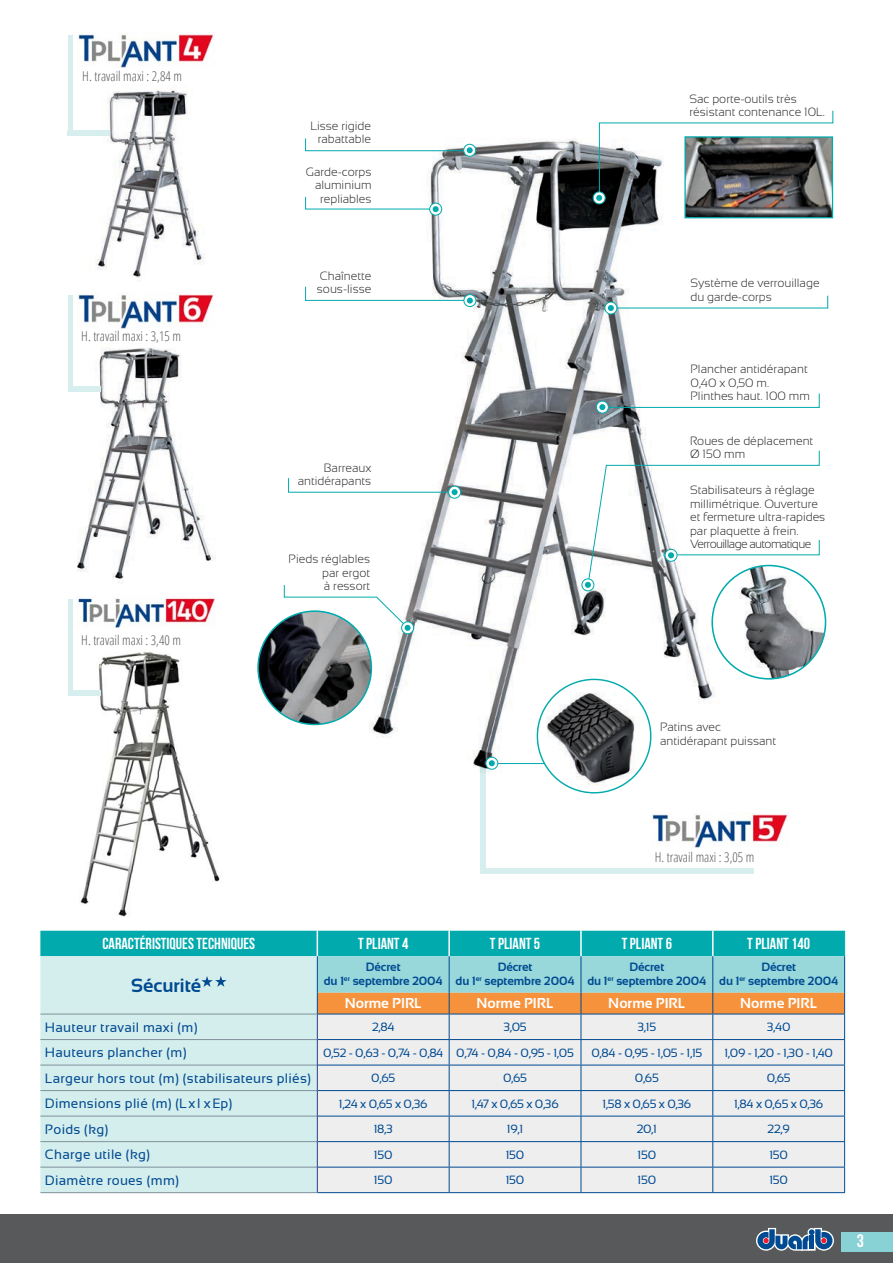
<style>
.page{position:relative;width:893px;height:1263px;background:#fff}
.page>*{position:absolute;margin:0;border:0;box-sizing:border-box;transform-origin:0 0}
.t1{font:700 19.05px "Sansation";color:#004a91}
.t2{font:700 18px "Bebas Neue";color:#fff}
.t3{font:700 15.9px "Bebas Neue";color:#fff}
.t4{font:700 14.25px "Sansation";color:#fff}
.t5{font:13.5px "Sansation";letter-spacing:.02em;color:#004a91}
.t6{font:300 condensed 13.5px "Open Sans";color:#58595b}
.t7{font:300 12px/13.5px "Sansation";color:#231f20}
.t8{font:12px "Sansation";letter-spacing:-.025em;color:#004a91}
.t9{font:700 12px/13.5px "Sansation";letter-spacing:-.01em;color:#004a91;text-align:center}
.t10{font:300 12px "Sansation";letter-spacing:-.05em;color:#231f20}
</style>
<div class="page">
<div style="left:480px;top:763px;width:5px;height:111px;background:#d6eeee"></div>
<div style="left:480px;top:868px;width:274px;height:6px;background:#d6eeee"></div>
<hr style="left:40px;top:1192px;width:277px;height:1px;background:#80919b">
<hr style="left:317px;top:1192px;width:132px;height:1px;background:#004a91">
<hr style="left:449px;top:1192px;width:132px;height:1px;background:#004a91">
<hr style="left:581px;top:1192px;width:132px;height:1px;background:#004a91">
<hr style="left:713px;top:1192px;width:132px;height:1px;background:#004a91">
<svg style="left:40px;top:931px;width:805px;height:261px;background:#c1dbd9"></svg>
<img style="left:78px;top:90px;width:127px;height:191px">
<div style="left:68px;top:35px;width:5px;height:101px;background:#d6eeee"></div>
<div style="left:68px;top:131px;width:42px;height:5px;background:#d6eeee"></div>
<img style="left:68px;top:347px;width:148px;height:237px">
<div style="left:68px;top:295px;width:5px;height:96px;background:#d6eeee"></div>
<div style="left:68px;top:386px;width:32px;height:5px;background:#d6eeee"></div>
<img style="left:73px;top:652px;width:147px;height:265px">
<div style="left:68px;top:599px;width:5px;height:96px;background:#d6eeee"></div>
<div style="left:68px;top:690px;width:32px;height:5px;background:#d6eeee"></div>
<img style="left:365px;top:138px;width:354px;height:636px">
<img style="left:258px;top:611px;width:113px;height:113px;border-radius:57px">
<img style="left:712px;top:565px;width:113px;height:114px;border-radius:57px">
<img style="left:537px;top:681px;width:114px;height:112px">
<img style="left:686px;top:201px;width:145px;height:15px">
<div style="left:684px;top:136px;width:149px;height:82px;border:1px solid #00aaad"></div>
<svg style="left:464px;top:144px;width:12px;height:12px"></svg>
<div style="left:463px;top:144px;width:13px;height:13px;border:1px solid #00aaad;border-radius:50%"></div>
<svg style="left:305px;top:138px;width:168px;height:15px"></svg>
<svg style="left:430px;top:203px;width:12px;height:12px"></svg>
<div style="left:429px;top:203px;width:13px;height:13px;border:1px solid #00aaad;border-radius:50%"></div>
<svg style="left:305px;top:196px;width:134px;height:16px"></svg>
<svg style="left:464px;top:295px;width:12px;height:12px"></svg>
<div style="left:464px;top:294px;width:12px;height:13px;border:1px solid #00aaad;border-radius:50%"></div>
<svg style="left:305px;top:286px;width:168px;height:18px"></svg>
<svg style="left:582px;top:579px;width:12px;height:12px"></svg>
<div style="left:581px;top:578px;width:13px;height:13px;border:1px solid #00aaad;border-radius:50%"></div>
<svg style="left:449px;top:486px;width:12px;height:12px"></svg>
<div style="left:448px;top:486px;width:13px;height:12px;border:1px solid #00aaad;border-radius:50%"></div>
<svg style="left:288px;top:477px;width:170px;height:18px"></svg>
<svg style="left:402px;top:622px;width:12px;height:12px"></svg>
<div style="left:401px;top:621px;width:13px;height:13px;border:1px solid #00aaad;border-radius:50%"></div>
<svg style="left:283px;top:584px;width:128px;height:47px"></svg>
<svg style="left:585px;top:450px;width:235px;height:138px"></svg>
<svg style="left:596px;top:401px;width:12px;height:12px"></svg>
<div style="left:596px;top:401px;width:13px;height:12px;border:1px solid #00aaad;border-radius:50%"></div>
<svg style="left:599px;top:393px;width:221px;height:17px"></svg>
<hr style="left:493px;top:763px;width:51px;height:1px;background:#00aaad">
<svg style="left:486px;top:757px;width:12px;height:12px"></svg>
<div style="left:485px;top:757px;width:13px;height:13px;border:1px solid #00aaad;border-radius:50%"></div>
<svg style="left:488px;top:760px;width:7px;height:6px"></svg>
<svg style="left:605px;top:302px;width:12px;height:12px"></svg>
<div style="left:604px;top:302px;width:13px;height:12px;border:1px solid #00aaad;border-radius:50%"></div>
<svg style="left:608px;top:295px;width:221px;height:16px"></svg>
<svg style="left:593px;top:192px;width:12px;height:12px"></svg>
<div style="left:593px;top:191px;width:13px;height:13px;border:1px solid #00aaad;border-radius:50%"></div>
<svg style="left:596px;top:110px;width:238px;height:91px"></svg>
<div style="left:0;top:1214px;width:893px;height:49px;background:#58595b"></div>
<img style="left:652px;top:812px;width:136px;height:36px">
<img style="left:78px;top:32px;width:136px;height:36px">
<img style="left:78px;top:293px;width:136px;height:35px">
<img style="left:77px;top:598px;width:138px;height:30px">
<div style="left:841px;top:1231px;width:52px;height:20px;background:#88d1d5"></div>
<svg style="left:756px;top:1228px;width:78px;height:22px"></svg>
<p class="t6" style="left:82px;top:67px;width:101px">H. travail maxi : 2,84 m</p>
<p class="t6" style="left:81px;top:327px;width:101px">H. travail maxi : 3,15 m</p>
<p class="t6" style="left:81px;top:630px;width:101px">H. travail maxi : 3,40 m</p>
<p class="t7" style="left:310px;top:119px;width:62px">Lisse rigide</p>
<p class="t7" style="left:318px;top:132px;width:55px">rabattable</p>
<p class="t7" style="left:306px;top:165px;width:67px">Garde-corps</p>
<p class="t7" style="left:315px;top:178px;width:58px">aluminium</p>
<p class="t7" style="left:320px;top:192px;width:53px">repliables</p>
<p class="t7" style="left:317px;top:269px;width:56px">Chaînette sous-lisse</p>
<p class="t7" style="left:324px;top:461px;width:49px">Barreaux</p>
<p class="t7" style="left:298px;top:475px;width:75px">antidérapants</p>
<p class="t7" style="left:289px;top:552px;width:83px">Pieds réglables</p>
<p class="t7" style="left:322px;top:566px;width:49px">par ergot</p>
<p class="t7" style="left:324px;top:579px;width:48px">à ressort</p>
<p class="t7" style="left:689px;top:92px;width:137px">Sac porte-outils très résistant contenance 10L.</p>
<p class="t7" style="left:690px;top:276px;width:131px">Système de verrouillage du garde-corps</p>
<p class="t7" style="left:691px;top:362px;width:119px">Plancher antidérapant<br>0,40 x 0,50 m.</p>
<p class="t7" style="left:691px;top:389px;width:121px">Plinthes haut. 100 mm</p>
<p class="t7" style="left:690px;top:434px;width:125px">Roues de déplacement<br>Ø 150 mm</p>
<p class="t7" style="left:690px;top:483px;width:137px">Stabilisateurs à réglage millimétrique. Ouverture et fermeture ultra-rapides par plaquette à frein.</p>
<p class="t10" style="left:690px;top:537px;width:123px">Verrouillage automatique</p>
<p class="t7" style="left:660px;top:720px;width:63px">Patins avec</p>
<p class="t7" style="left:660px;top:734px;width:118px">antidérapant puissant</p>
<p class="t6" style="left:655px;top:848px;width:101px">H. travail maxi : 3,05 m</p>
<p class="t3" style="left:102px;top:935px;width:154px">CARACTÉRISTIQUES TECHNIQUES</p>
<p class="t3" style="left:358px;top:935px;width:52px">T PLIANT 4</p>
<p class="t3" style="left:490px;top:935px;width:52px">T PLIANT 5</p>
<p class="t3" style="left:622px;top:935px;width:52px">T PLIANT 6</p>
<p class="t3" style="left:747px;top:935px;width:64px">T PLIANT 140</p>
<p class="t1" style="left:131px;top:975px;width:72px">Sécurité</p>
<p class="t9" style="left:324px;top:960px;width:120px">Décret<br>du 1<sup>er</sup> septembre 2004</p>
<p class="t9" style="left:456px;top:960px;width:120px">Décret<br>du 1<sup>er</sup> septembre 2004</p>
<p class="t9" style="left:587px;top:960px;width:120px">Décret<br>du 1<sup>er</sup> septembre 2004</p>
<p class="t9" style="left:719px;top:960px;width:120px">Décret<br>du 1<sup>er</sup> septembre 2004</p>
<p class="t4" style="left:345px;top:995px;width:79px">Norme PIRL</p>
<p class="t4" style="left:476px;top:995px;width:79px">Norme PIRL</p>
<p class="t4" style="left:608px;top:995px;width:79px">Norme PIRL</p>
<p class="t4" style="left:740px;top:995px;width:79px">Norme PIRL</p>
<p class="t5" style="left:45px;top:1019px;width:154px">Hauteur travail maxi (m)</p>
<p class="t8" style="left:372px;top:1020px;width:24px">2,84</p>
<p class="t8" style="left:503px;top:1020px;width:25px">3,05</p>
<p class="t8" style="left:637px;top:1020px;width:20px">3,15</p>
<p class="t8" style="left:767px;top:1020px;width:25px">3,40</p>
<p class="t5" style="left:45px;top:1045px;width:143px">Hauteurs plancher (m)</p>
<p class="t8" style="left:323px;top:1046px;width:122px">0,52 - 0,63 - 0,74 - 0,84</p>
<p class="t8" style="left:456px;top:1046px;width:119px">0,74 - 0,84 - 0,95 - 1,05</p>
<p class="t8" style="left:591px;top:1046px;width:112px">0,84 - 0,95 - 1,05 - 1,15</p>
<p class="t8" style="left:724px;top:1046px;width:110px">1,09 - 1,20 - 1,30 - 1,40</p>
<p class="t5" style="left:45px;top:1070px;width:268px">Largeur hors tout (m) (stabilisateurs pliés)</p>
<p class="t8" style="left:371px;top:1071px;width:26px">0,65</p>
<p class="t8" style="left:503px;top:1071px;width:26px">0,65</p>
<p class="t8" style="left:635px;top:1071px;width:26px">0,65</p>
<p class="t8" style="left:767px;top:1071px;width:26px">0,65</p>
<p class="t5" style="left:45px;top:1096px;width:189px">Dimensions plié (m) (Lxl xEp)</p>
<p class="t8" style="left:339px;top:1097px;width:90px">1,24 x 0,65 x 0,36</p>
<p class="t8" style="left:471px;top:1097px;width:89px">1,47 x 0,65 x 0,36</p>
<p class="t8" style="left:602px;top:1097px;width:90px">1,58 x 0,65 x 0,36</p>
<p class="t8" style="left:734px;top:1097px;width:91px">1,84 x 0,65 x 0,36</p>
<p class="t5" style="left:45px;top:1121px;width:65px">Poids (kg)</p>
<p class="t8" style="left:374px;top:1122px;width:21px">18,3</p>
<p class="t8" style="left:507px;top:1122px;width:18px">19,1</p>
<p class="t8" style="left:637px;top:1122px;width:22px">20,1</p>
<p class="t8" style="left:768px;top:1122px;width:24px">22,9</p>
<p class="t5" style="left:45px;top:1147px;width:107px">Charge utile (kg)</p>
<p class="t8" style="left:374px;top:1148px;width:20px">150</p>
<p class="t8" style="left:506px;top:1148px;width:20px">150</p>
<p class="t8" style="left:638px;top:1148px;width:20px">150</p>
<p class="t8" style="left:769px;top:1148px;width:20px">150</p>
<p class="t5" style="left:45px;top:1172px;width:136px">Diamètre roues (mm)</p>
<p class="t8" style="left:374px;top:1173px;width:20px">150</p>
<p class="t8" style="left:506px;top:1173px;width:20px">150</p>
<p class="t8" style="left:638px;top:1173px;width:20px">150</p>
<p class="t8" style="left:769px;top:1173px;width:20px">150</p>
<p class="t2" style="left:857px;top:1231px;width:9px">3</p>
</div>
